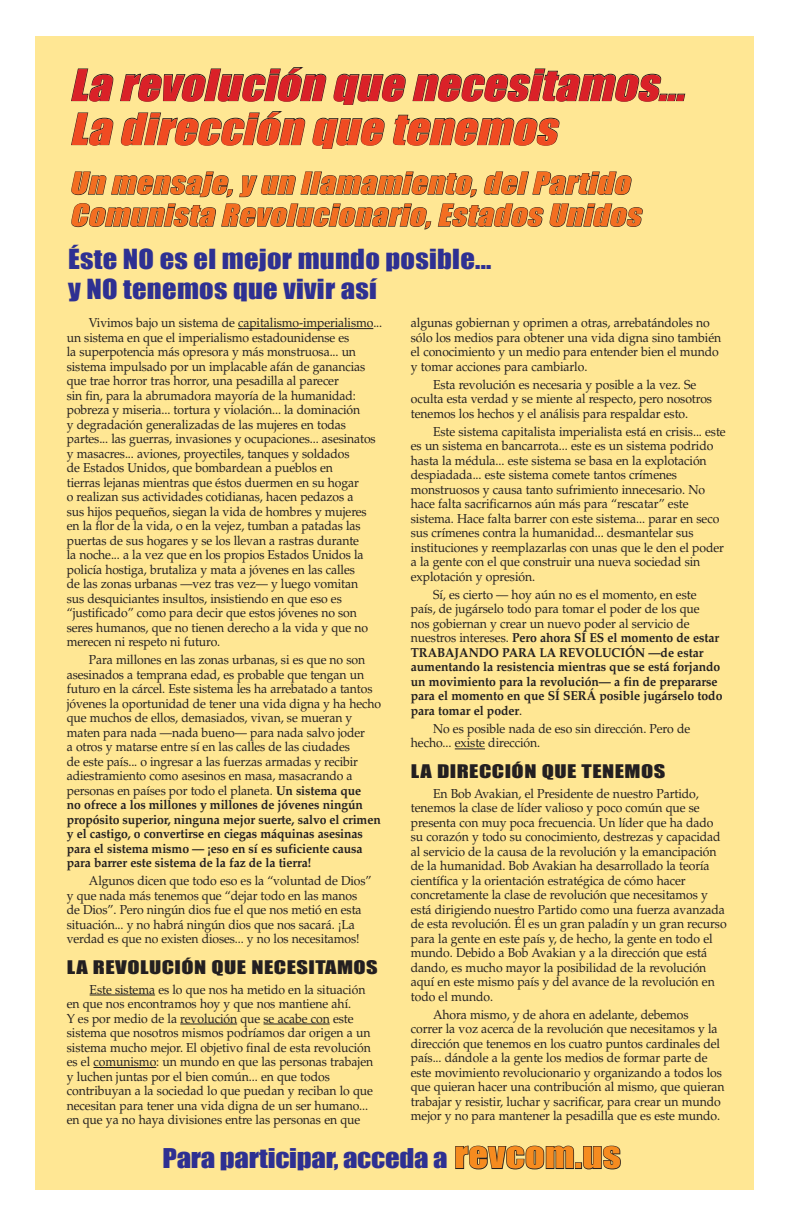
<style>
.page{position:relative;width:792px;height:1224px;background:#fff}
.page>*{position:absolute;margin:0;border:0;box-sizing:border-box;transform-origin:0 0}
.t1{font:italic 40px "Impact";color:#da2128;scale:1.13 1}
.t2{font:italic 40px "Impact";color:#f04b22;scale:1.13 1}
.t3{font:italic 28px/32px "Impact";color:#f36e21;scale:1.12 1}
.t4{font:25.4px/29.3px "Impact";letter-spacing:.01em;color:#2e3092;scale:1.12 1}
.t5{font:25px "Impact";letter-spacing:-.01em;color:#2e3092;scale:1.15 1}
.t6{font:17.2px "Impact";letter-spacing:.02em;color:#231f20;scale:1.3 1}
.t7{font:13px/14.5px "Palatino";letter-spacing:-.005em;color:#231f20;scale:.94 1}
.t8{font:700 13px/14.5px "Palatino";letter-spacing:-.005em;color:#231f20;scale:.94 1}
.s1{font-weight:700}
.s2{font-weight:400}
.s3{font-size:33.3px;color:#f68b1f}
</style>
<div class="page">
<div style="left:35px;top:36px;width:719px;height:1154px;background:#ffe794"></div>
<svg style="left:71px;top:67px;width:256px;height:35px"></svg>
<svg style="left:333px;top:73px;width:73px;height:32px"></svg>
<svg style="left:412px;top:68px;width:274px;height:34px"></svg>
<svg style="left:71px;top:112px;width:43px;height:34px"></svg>
<svg style="left:120px;top:111px;width:186px;height:35px"></svg>
<svg style="left:312px;top:117px;width:73px;height:32px"></svg>
<svg style="left:393px;top:114px;width:167px;height:32px"></svg>
<svg style="left:71px;top:171px;width:572px;height:159px"></svg>
<hr style="left:238px;top:328px;width:135px;height:1px;background:#231f20">
<hr style="left:90px;top:995px;width:65px;height:1px;background:#231f20">
<hr style="left:180px;top:1024px;width:57px;height:1px;background:#231f20">
<hr style="left:264px;top:1024px;width:66px;height:1px;background:#231f20">
<hr style="left:93px;top:1067px;width:63px;height:1px;background:#231f20">
<hr style="left:455px;top:749px;width:30px;height:1px;background:#231f20">
<svg style="left:455px;top:1145px;width:120px;height:25px"></svg>
<div style="left:575px;top:1162px;width:7px;height:7px;border:1px solid #231f20"></div>
<svg style="left:582px;top:1145px;width:39px;height:25px"></svg>
<h1 class="t1" style="left:70px;top:60px;width:554px">La revolución que necesitamos...</h1>
<h1 class="t2" style="left:70px;top:104px;width:441px">La dirección que tenemos</h1>
<h2 class="t3" style="left:70px;top:167px;width:517px">Un mensaje,y un llamamiento,delPartido<br>Comunista Revolucionario,Estados Unidos</h2>
<h3 class="t4" style="left:68px;top:245px;width:380px">Éste NO es el mejor mundo posible... y NO tenemos que vivir así</h3>
<p class="t7" style="left:67px;top:316px;width:337px;text-indent:22px">Vivimos bajo un sistema de capitalismo-imperialismo... un sistema en que el imperialismo estadounidense es<br>la superpotencia más opresora y más monstruosa... un sistema impulsado por un implacable afán de ganancias que trae horror tras horror, una pesadilla al parecer<br>sin fin, para la abrumadora mayoría de la humanidad: pobreza y miseria... tortura y violación... la dominación<br>y degradación generalizadas de las mujeres en todas partes... las guerras, invasiones y ocupaciones... asesinatos y masacres... aviones, proyectiles, tanques y soldados<br>de Estados Unidos, que bombardean a pueblos en<br>tierras lejanas mientras que éstos duermen en su hogar<br>o realizan sus actividades cotidianas, hacen pedazos a<br>sus hijos pequeños, siegan la vida de hombres y mujeres en la flor de la vida, o en la vejez, tumban a patadas las puertas de sus hogares y se los llevan a rastras durante<br>la noche... a la vez que en los propios Estados Unidos la policía hostiga, brutaliza y mata a jóvenes en las calles<br>de las zonas urbanas —vez tras vez— y luego vomitan<br>sus desquiciantes insultos, insistiendo en que eso es “justificado” como para decir que estos jóvenes no son seres humanos, que no tienen derecho a la vida y que no merecen ni respeto ni futuro.</p>
<p class="t7" style="left:67px;top:653px;width:336px;text-indent:22px">Para millones en las zonas urbanas, si es que no son asesinados a temprana edad, es probable que tengan un futuro en la cárcel. Este sistema les ha arrebatado a tantos jóvenes la oportunidad de tener una vida digna y ha hecho que muchos de ellos, demasiados, vivan, se mueran y maten para nada —nada bueno— para nada salvo joder<br>a otros y matarse entre sí en las calles de las ciudades<br>de este país... o ingresar a las fuerzas armadas y recibir adiestramiento como asesinos en masa, masacrando a personas en países por todo el planeta. <span class="s1">Un sistema que<br>no ofrece a los millones y millones de jóvenes ningún propósito superior, ninguna mejor suerte, salvo el crimen y el castigo, o convertirse en ciegas máquinas asesinas para el sistema mismo — ¡eso en sí es suficiente causa para barrer este sistema de la faz de la tierra!</span></p>
<p class="t7" style="left:67px;top:874px;width:326px;text-indent:22px">Algunos dicen que todo eso es la “voluntad de Dios” y que nada más tenemos que “dejar todo en las manos de Dios”. Pero ningún dios fue el que nos metió en esta situación... y no habrá ningún dios que nos sacará. ¡La verdad es que no existen dioses... y no los necesitamos!</p>
<h3 class="t6" style="left:67px;top:957px;width:241px">LA REVOLUCIÓN QUE NECESITAMOS</h3>
<p class="t7" style="left:67px;top:982px;width:328px;text-indent:23px">Este sistema es lo que nos ha metido en la situación en que nos encontramos hoy y que nos mantiene ahí.<br>Y es por medio de la revolución que se acabe con este sistema que nosotros mismos podríamos dar origen a un sistema mucho mejor. El objetivo final de esta revolución es el comunismo: un mundo en que las personas trabajen y luchen juntas por el bien común... en que todos contribuyan a la sociedad lo que puedan y reciban lo que necesitan para tener una vida digna de un ser humano... en que ya no haya divisiones entre las personas en que</p>
<p class="t7" style="left:411px;top:316px;width:332px">algunas gobiernan y oprimen a otras, arrebatándoles no sólo los medios para obtener una vida digna sino también el conocimiento y un medio para entender bien el mundo y tomar acciones para cambiarlo.</p>
<p class="t7" style="left:411px;top:377px;width:322px;text-indent:22px">Esta revolución es necesaria y posible a la vez. Se oculta esta verdad y se miente al respecto, pero nosotros tenemos los hechos y el análisis para respaldar esto.</p>
<p class="t7" style="left:411px;top:425px;width:337px;text-indent:22px">Este sistema capitalista imperialista está en crisis... este es un sistema en bancarrota... este es un sistema podrido hasta la médula... este sistema se basa en la explotación despiadada... este sistema comete tantos crímenes monstruosos y causa tanto sufrimiento innecesario. No hace falta sacrificarnos aún más para “rescatar” este sistema. Hace falta barrer con este sistema... parar en seco sus crímenes contra la humanidad... desmantelar sus instituciones y reemplazarlas con unas que le den el poder a la gente con el que construir una nueva sociedad sin explotación y opresión.</p>
<p class="t8" style="left:411px;top:587px;width:333px;text-indent:22px"><span class="s2">Sí, es cierto — hoy aún no es el momento, en este país, de jugárselo todo para tomar el poder de los que<br>nos gobiernan y crear un nuevo poder al servicio de nuestros intereses.</span> Pero ahora SÍ ES el momento de estar TRABAJANDO PARA LA REVOLUCIÓN —de estar aumentando la resistencia mientras que se está forjando un movimiento para la revolución— a fin de prepararse para el momento en que SÍ SERÁ posible jugárselo todo para tomar el poder<span class="s2">.</span></p>
<p class="t7" style="left:411px;top:722px;width:299px;text-indent:22px">No es posible nada de eso sin dirección. Pero de hecho... existe dirección.</p>
<h3 class="t6" style="left:411px;top:761px;width:197px">LA DIRECCIÓN QUE TENEMOS</h3>
<p class="t7" style="left:411px;top:786px;width:338px;text-indent:22px">En Bob Avakian, el Presidente de nuestro Partido, tenemos la clase de líder valioso y poco común que se presenta con muy poca frecuencia. Un líder que ha dado su corazón y todo su conocimiento, destrezas y capacidad al servicio de la causa de la revolución y la emancipación de la humanidad. Bob Avakian ha desarrollado la teoría científica y la orientación estratégica de cómo hacer concretamente la clase de revolución que necesitamos y está dirigiendo nuestro Partido como una fuerza avanzada de esta revolución. Él es un gran paladín y un gran recurso para la gente en este país y, de hecho, la gente en todo el mundo. Debido a Bob Avakian y a la dirección que está dando, es mucho mayor la posibilidad de la revolución aquí en este mismo país y del avance de la revolución en todo el mundo.</p>
<p class="t7" style="left:411px;top:1007px;width:335px;text-indent:22px">Ahora mismo, y de ahora en adelante, debemos<br>correr la voz acerca de la revolución que necesitamos y la dirección que tenemos en los cuatro puntos cardinales del país... dándole a la gente los medios de formar parte de este movimiento revolucionario y organizando a todos los que quieran hacer una contribución al mismo, que quieran trabajar y resistir, luchar y sacrificar, para crear un mundo mejor y no para mantener la pesadilla que es este mundo.</p>
<h3 class="t5" style="left:163px;top:1143px;width:400px">Para participar, acceda a <span class="s3">revcom.us</span></h3>
</div>
